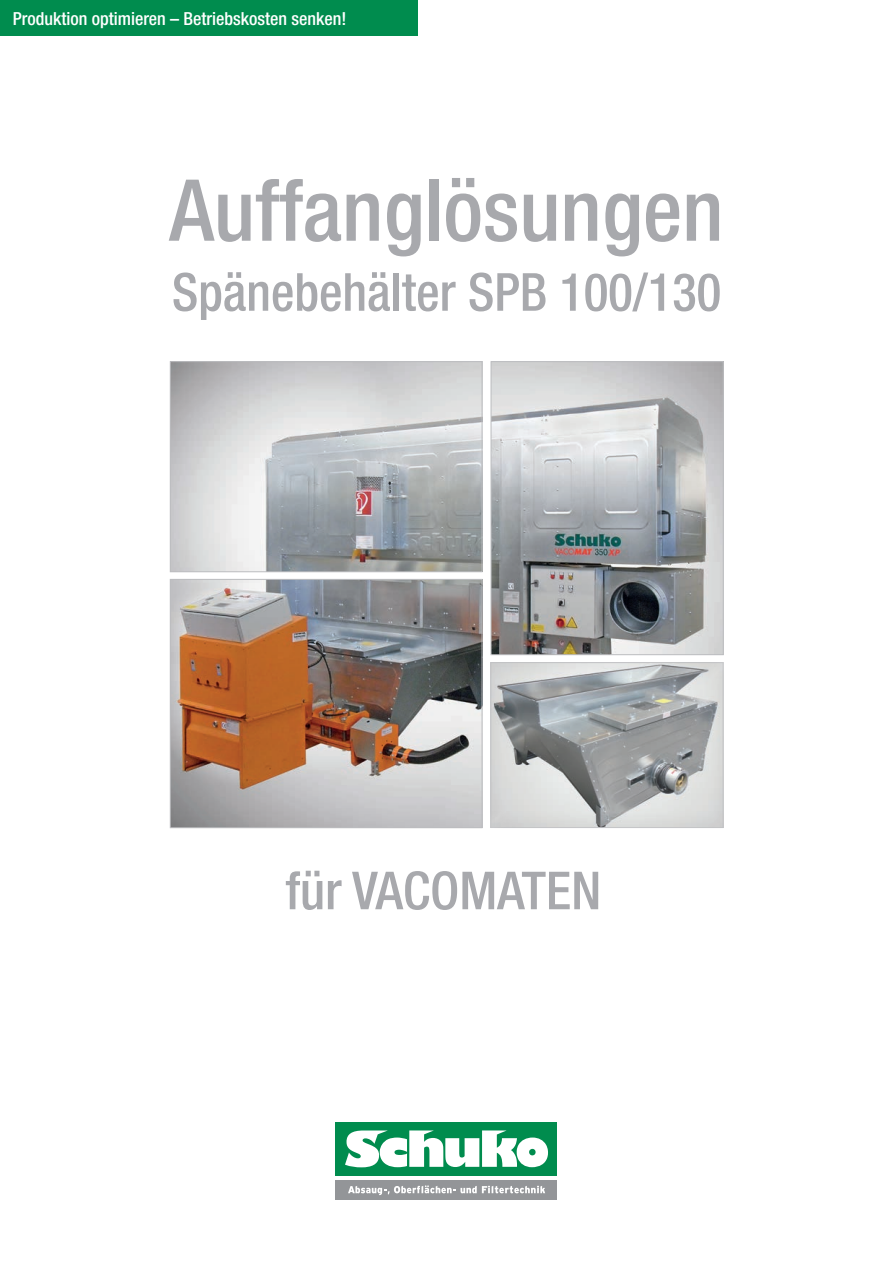
<style>
.page{position:relative;width:893px;height:1263px;background:#fff}
.page>*{position:absolute;margin:0;border:0;box-sizing:border-box;transform-origin:0 0}
.t1{font:500 condensed 85.5px "Helvetica Neue LT Pro";color:#a8a9ad}
.t2{font:500 condensed 52.5px "Helvetica Neue LT Pro";color:#a8a9ad}
.t3{font:500 condensed 18px "Helvetica Neue LT Pro";color:#fff}
</style>
<div class="page">
<div style="left:0;top:0;width:418px;height:36px;background:#008c4e"></div>
<div style="left:489px;top:661px;width:236px;height:167px;background:#231f20;opacity:.05"></div>
<img style="left:493px;top:363px;width:228px;height:290px">
<div style="left:491px;top:361px;width:232px;height:294px;border:1px solid #bcbdc0"></div>
<img style="left:172px;top:363px;width:308px;height:207px">
<div style="left:170px;top:361px;width:312px;height:211px;border:1px solid #bcbdc0"></div>
<img style="left:172px;top:581px;width:308px;height:245px">
<div style="left:170px;top:579px;width:312px;height:249px;border:1px solid #bcbdc0"></div>
<div style="left:336px;top:1122px;width:221px;height:77px;background:linear-gradient(to right,#fff,#fff)"></div>
<div style="left:336px;top:1122px;width:221px;height:53px;background:#008c4e"></div>
<div style="left:336px;top:1180px;width:221px;height:19px;background:#939598"></div>
<svg style="left:345px;top:1130px;width:203px;height:37px"></svg>
<svg style="left:348px;top:1185px;width:197px;height:10px"></svg>
<p class="t3" style="left:13px;top:8px;width:335px">Produktion optimieren – Betriebskosten senken!</p>
<h1 class="t1" style="left:169px;top:159px;width:555px">Auffanglösungen</h1>
<h2 class="t2" style="left:172px;top:261px;width:551px">Spänebehälter SPB 100/130</h2>
<h2 class="t2" style="left:285px;top:859px;width:317px">für VACOMATEN</h2>
</div>
